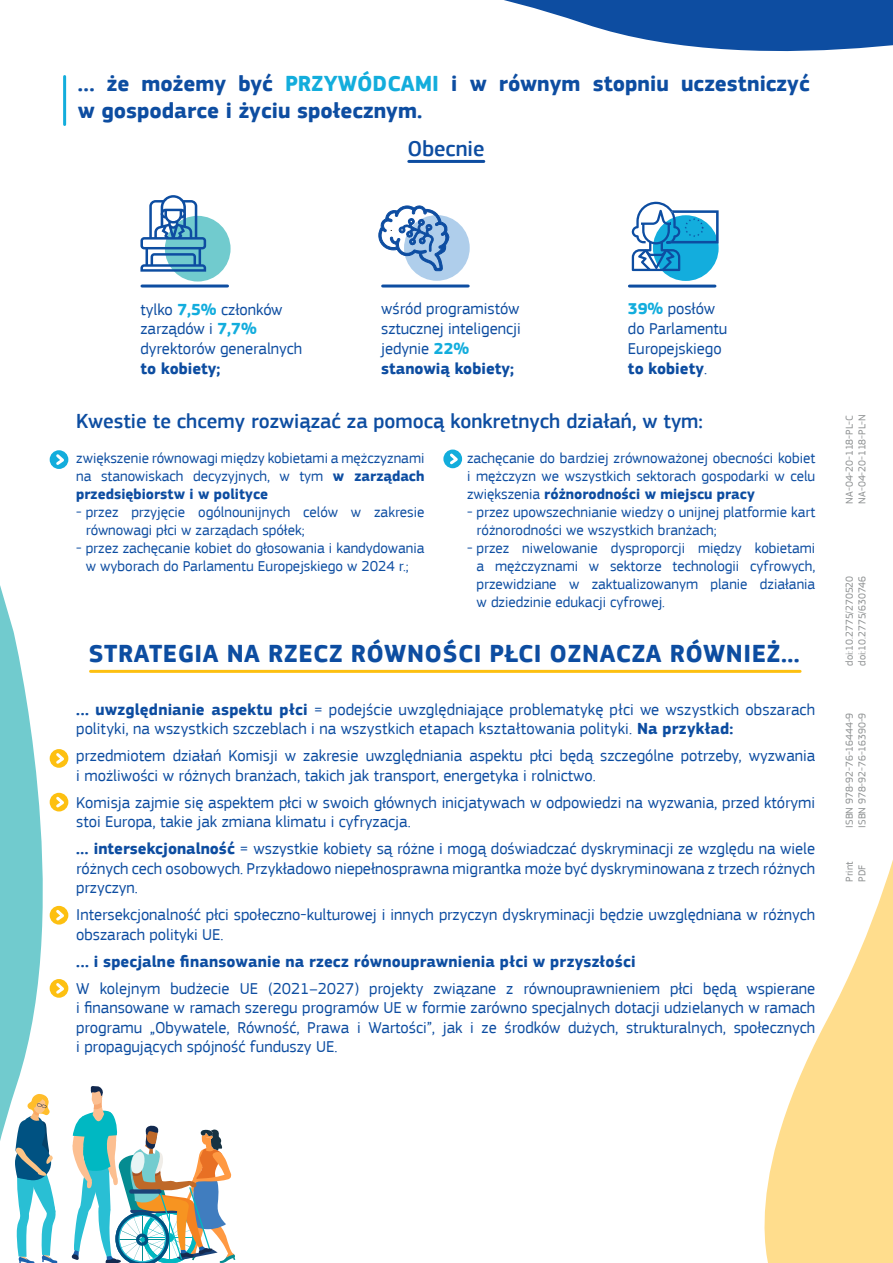
<style>
.page{position:relative;width:893px;height:1263px;background:#fff}
.page>*{position:absolute;margin:0;border:0;box-sizing:border-box;transform-origin:0 0}
.Title__1{font:700 25.5px "EC Square Sans Pro";letter-spacing:.02em;color:#0d4da1}
.Title__1-2{font:700 22.5px/27px "EC Square Sans Pro";color:#0d4da1}
.Title__1-3{font:500 22.5px "EC Square Sans Pro";color:#0d4da1}
.Title__1-4{font:500 21px "EC Square Sans Pro";color:#0d4da1}
.t1{font:16.5px/19.8px "EC Square Sans Pro";color:#0d4da1}
.t2{font:15px/18px "EC Square Sans Pro";color:#0d4da1;text-align:justify}
.t3{font:10.5px "EC Square Sans Pro";color:#8c8f90}
.s1{color:#13addc}
.s2{font-weight:700;color:#13addd}
.s3{font-weight:700}
</style>
<div class="page">
<svg style="left:50px;top:450px;width:18px;height:19px"></svg>
<svg style="left:53px;top:451px;width:14px;height:17px"></svg>
<svg style="left:443px;top:449px;width:19px;height:19px"></svg>
<svg style="left:447px;top:451px;width:14px;height:16px"></svg>
<hr style="left:63px;top:77px;width:3px;height:48px;background:#13addc">
<hr style="left:91px;top:670px;width:709px;height:3px;background:#fdc011">
<svg style="left:731px;top:669px;width:162px;height:594px"></svg>
<hr style="left:409px;top:160px;width:75px;height:3px;background:#0d4da1">
<svg style="left:504px;top:0;width:389px;height:52px;fill:#0d4da1"></svg>
<svg style="left:0;top:585px;width:69px;height:678px"></svg>
<svg style="left:15px;top:1093px;width:42px;height:170px"></svg>
<svg style="left:71px;top:1086px;width:164px;height:177px"></svg>
<hr style="left:142px;top:284px;width:86px;height:3px;background:#0d4da1">
<div style="left:165px;top:216px;width:66px;height:65px;background:#71cbce;border-radius:50%"></div>
<svg style="left:140px;top:195px;width:66px;height:77px"></svg>
<hr style="left:629px;top:285px;width:86px;height:3px;background:#0d4da1">
<div style="left:653px;top:215px;width:66px;height:66px;background:#13addd;border-radius:50%"></div>
<svg style="left:631px;top:201px;width:88px;height:70px"></svg>
<div style="left:404px;top:215px;width:66px;height:66px;background:#afceeb;border-radius:50%"></div>
<svg style="left:378px;top:205px;width:72px;height:66px"></svg>
<hr style="left:383px;top:284px;width:85px;height:3px;background:#0d4da1">
<p class="Title__1-2" style="left:78px;top:71px;width:734px">… że możemy być <span class="s1">PRZYWÓDCAMI</span> i w równym stopniu uczestniczyć w gospodarce i życiu społecznym.</p>
<p class="Title__1-3" style="left:407px;top:135px;width:79px">Obecnie</p>
<p class="t1" style="left:381px;top:299px;width:141px">wśród programistów sztucznej inteligencji jedynie <span class="s2">22% </span><span class="s3">stanowią kobiety;</span></p>
<p class="t1" style="left:140px;top:299px;width:163px">tylko <span class="s2">7,5%</span> członków zarządów i <span class="s2">7,7% </span>dyrektorów generalnych <span class="s3">to kobiety;</span></p>
<p class="t1" style="left:628px;top:299px;width:101px"><span class="s2">39%</span> posłów do Parlamentu<br>Europejskiego <span class="s3">to kobiety</span>.</p>
<p class="Title__1-4" style="left:76px;top:408px;width:628px">Kwestie te chcemy rozwiązać za pomocą konkretnych działań, w tym:</p>
<p class="t2" style="left:76px;top:449px;width:350px">zwiększenie równowagi między kobietami a mężczyznami na stanowiskach decyzyjnych, w tym <span class="s3">w zarządach przedsiębiorstw i w polityce</span></p>
<p class="t2" style="left:86px;top:503px;width:340px;text-indent:-10px">- przez przyjęcie ogólnounijnych celów w zakresie równowagi płci w zarządach spółek;</p>
<p class="t2" style="left:76px;top:539px;width:350px;text-align:center">- przez zachęcanie kobiet do głosowania i kandydowania w wyborach do Parlamentu Europejskiego w 2024 r.;</p>
<p class="t2" style="left:467px;top:449px;width:350px">zachęcanie do bardziej zrównoważonej obecności kobiet i mężczyzn we wszystkich sektorach gospodarki w celu zwiększenia <span class="s3">różnorodności w miejscu pracy</span></p>
<p class="t2" style="left:477px;top:503px;width:340px;text-indent:-10px">- przez upowszechnianie wiedzy o unijnej platformie kart różnorodności we wszystkich branżach;</p>
<p class="t2" style="left:477px;top:539px;width:340px;text-indent:-10px">- przez niwelowanie dysproporcji między kobietami a mężczyznami w sektorze technologii cyfrowych, przewidziane w zaktualizowanym planie działania w dziedzinie edukacji cyfrowej.</p>
<p class="Title__1" style="left:89px;top:638px;width:712px">STRATEGIA NA RZECZ RÓWNOŚCI PŁCI OZNACZA RÓWNIEŻ...</p>
<p class="t1" style="left:76px;top:700px;width:740px"><span class="s3">... uwzględnianie aspektu płci</span> = podejście uwzględniające problematykę płci we wszystkich obszarach polityki, na wszystkich szczeblach i na wszystkich etapach kształtowania polityki. <span class="s3">Na przykład:</span></p>
<p class="t1" style="left:76px;top:746px;width:741px">przedmiotem działań Komisji w zakresie uwzględniania aspektu płci będą szczególne potrzeby, wyzwania i możliwości w różnych branżach, takich jak transport, energetyka i rolnictwo.</p>
<p class="t1" style="left:76px;top:793px;width:740px">Komisja zajmie się aspektem płci w swoich głównych inicjatywach w odpowiedzi na wyzwania, przed którymi stoi Europa, takie jak zmiana klimatu i cyfryzacja.</p>
<p class="t1" style="left:76px;top:839px;width:740px;text-align:justify"><span class="s3">… intersekcjonalność</span> = wszystkie kobiety są różne i mogą doświadczać dyskryminacji ze względu na wiele różnych cech osobowych. Przykładowo niepełnosprawna migrantka może być dyskryminowana z trzech różnych przyczyn.</p>
<p class="t1" style="left:76px;top:905px;width:740px">Intersekcjonalność płci społeczno-kulturowej i innych przyczyn dyskryminacji będzie uwzględniana w różnych obszarach polityki UE.</p>
<p class="t1" style="left:76px;top:948px;width:741px;line-height:27px"><span class="s3">... i specjalne finansowanie na rzecz równouprawnienia płci w przyszłości<br></span>W kolejnym budżecie UE (2021–2027) projekty związane z równouprawnieniem płci będą wspierane</p>
<p class="t1" style="left:76px;top:998px;width:741px;text-align:justify">i finansowane w ramach szeregu programów UE w formie zarówno specjalnych dotacji udzielanych w ramach programu „Obywatele, Równość, Prawa i Wartości”, jak i ze środków dużych, strukturalnych, społecznych i propagujących spójność funduszy UE.</p>
<p class="t3" style="left:856px;top:503px;width:91px;rotate:-90deg">NA-04-20-118-PL-N</p>
<p class="t3" style="left:843px;top:503px;width:90px;rotate:-90deg">NA-04-20-118-PL-C</p>
<p class="t3" style="left:843px;top:665px;width:91px;rotate:-90deg">doi:10.2775/270520</p>
<p class="t3" style="left:856px;top:665px;width:91px;rotate:-90deg">doi:10.2775/630746</p>
<p class="t3" style="left:843px;top:828px;width:116px;rotate:-90deg">ISBN 978-92-76-16444-9</p>
<p class="t3" style="left:856px;top:828px;width:116px;rotate:-90deg">ISBN 978-92-76-16390-9</p>
<p class="t3" style="left:843px;top:882px;width:21px;rotate:-90deg">Print</p>
<p class="t3" style="left:856px;top:882px;width:18px;rotate:-90deg">PDF</p>
</div>
